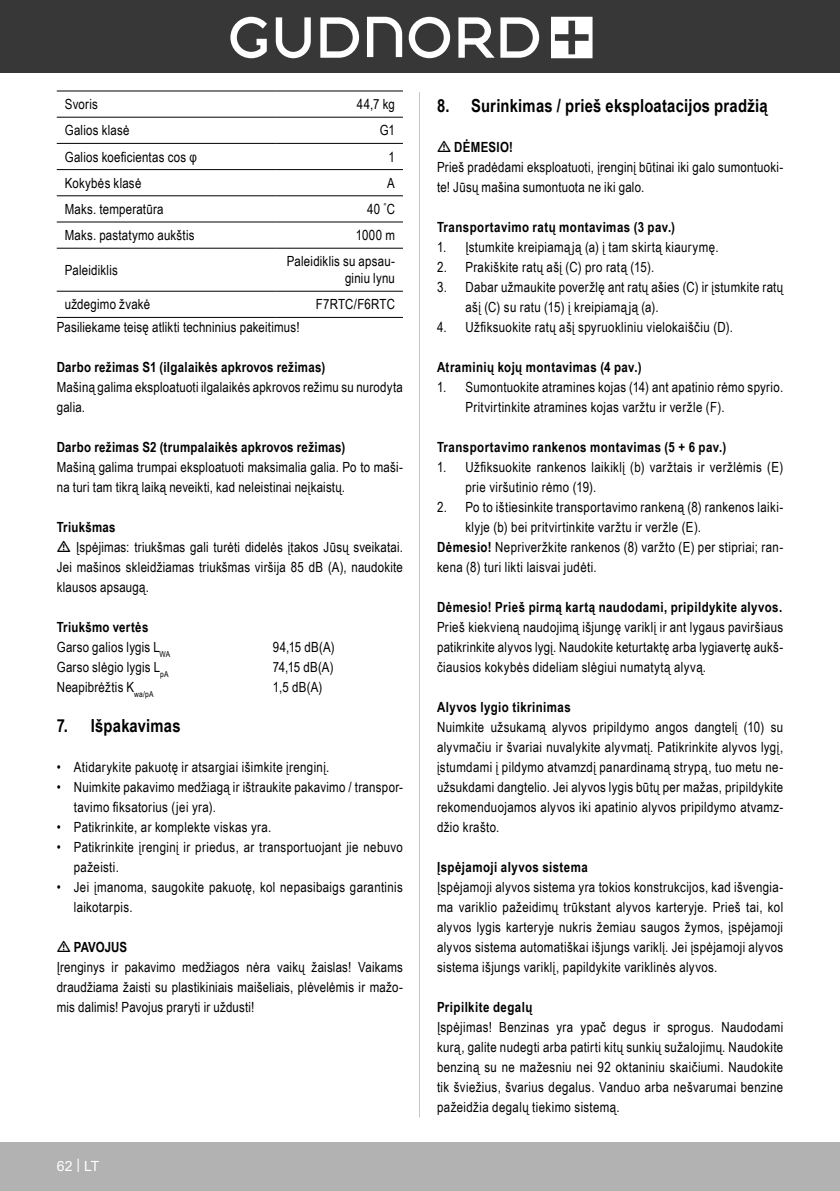
<style>
.page{position:relative;width:840px;height:1191px;background:#fff}
.page>*{position:absolute;margin:0;border:0;box-sizing:border-box;transform-origin:0 0}
.t1{font:700 18px "Arial Narrow";letter-spacing:.015em;color:#000}
.Basiseinstellung{font:14px/20px "Arial Narrow";letter-spacing:.025em;color:#000}
.Grundtext_Bold{font:700 14px "Arial Narrow";letter-spacing:.03em;color:#000}
.Basiseinstellung_Inh{font:14px/16.8px "Arial Narrow";letter-spacing:.015em;color:#000;text-align:right}
.Grundtext_Bold-2{font:14px/20px "Arial Narrow";letter-spacing:.015em;color:#000}
.Grundtext_TT{font:700 14px "Arial Narrow";letter-spacing:.02em;color:#000}
.Grundtext_Bold-3{font:700 14px "Arial Narrow";color:#000}
.t2{font:14px "Arial";color:#fff}
.s1{font-weight:700}
</style>
<div class="page">
<div style="left:0;top:1142px;width:839px;height:49px;background:#b2b2b2"></div>
<div style="left:0;top:0;width:839px;height:72px;background:#373737"></div>
<svg style="left:551px;top:17px;width:41px;height:41px"></svg>
<svg style="left:408px;top:17px;width:42px;height:41px"></svg>
<svg style="left:367px;top:17px;width:35px;height:40px"></svg>
<svg style="left:320px;top:17px;width:39px;height:41px"></svg>
<svg style="left:275px;top:17px;width:35px;height:41px"></svg>
<svg style="left:500px;top:17px;width:39px;height:41px"></svg>
<svg style="left:458px;top:17px;width:36px;height:41px"></svg>
<svg style="left:230px;top:17px;width:37px;height:41px"></svg>
<hr style="left:419px;top:92px;width:1px;height:1025px;background:#c7c7c7">
<svg style="left:57px;top:116px;width:346px;height:201px"></svg>
<hr style="left:57px;top:91px;width:219px;height:1px;background:#000">
<hr style="left:276px;top:91px;width:127px;height:1px;background:#000">
<hr style="left:57px;top:117px;width:219px;height:1px;background:#000">
<hr style="left:276px;top:117px;width:127px;height:1px;background:#000">
<hr style="left:57px;top:143px;width:219px;height:1px;background:#000">
<hr style="left:276px;top:143px;width:127px;height:1px;background:#000">
<hr style="left:57px;top:169px;width:219px;height:1px;background:#000">
<hr style="left:276px;top:169px;width:127px;height:1px;background:#000">
<hr style="left:57px;top:195px;width:219px;height:1px;background:#000">
<hr style="left:276px;top:195px;width:127px;height:1px;background:#000">
<hr style="left:57px;top:222px;width:219px;height:1px;background:#000">
<hr style="left:276px;top:222px;width:127px;height:1px;background:#000">
<hr style="left:57px;top:248px;width:219px;height:1px;background:#000">
<hr style="left:276px;top:248px;width:127px;height:1px;background:#000">
<hr style="left:57px;top:291px;width:219px;height:1px;background:#000">
<hr style="left:276px;top:291px;width:127px;height:1px;background:#000">
<hr style="left:57px;top:317px;width:219px;height:1px;background:#000">
<hr style="left:276px;top:317px;width:127px;height:1px;background:#000">
<p class="Basiseinstellung_Inh" style="left:65px;top:95px;width:35px">Svoris</p>
<p class="Basiseinstellung_Inh" style="left:356px;top:95px;width:40px">44,7 kg</p>
<p class="Basiseinstellung_Inh" style="left:65px;top:121px;width:66px">Galios klasė</p>
<p class="Basiseinstellung_Inh" style="left:379px;top:121px;width:17px">G1</p>
<p class="Basiseinstellung_Inh" style="left:65px;top:148px;width:133px">Galios koeficientas cos φ</p>
<p class="Basiseinstellung_Inh" style="left:388px;top:148px;width:8px">1</p>
<p class="Basiseinstellung_Inh" style="left:65px;top:174px;width:78px">Kokybės klasė</p>
<p class="Basiseinstellung_Inh" style="left:387px;top:174px;width:9px">A</p>
<p class="Basiseinstellung_Inh" style="left:65px;top:200px;width:100px">Maks. temperatūra</p>
<p class="Basiseinstellung_Inh" style="left:367px;top:200px;width:29px">40 <sup>°</sup>C</p>
<p class="Basiseinstellung_Inh" style="left:65px;top:226px;width:131px">Maks. pastatymo aukštis</p>
<p class="Basiseinstellung_Inh" style="left:355px;top:226px;width:41px">1000 m</p>
<p class="Basiseinstellung_Inh" style="left:65px;top:261px;width:55px">Paleidiklis</p>
<p class="Basiseinstellung_Inh" style="left:286px;top:252px;width:110px">Paleidiklis su apsau&shy;giniu lynu</p>
<p class="Basiseinstellung_Inh" style="left:65px;top:295px;width:87px">uždegimo žvakė</p>
<p class="Basiseinstellung_Inh" style="left:316px;top:295px;width:80px">F7RTC/F6RTC</p>
<p class="Basiseinstellung" style="left:57px;top:317px;width:244px">Pasiliekame teisę atlikti techninius pakeitimus!</p>
<p class="Grundtext_Bold" style="left:57px;top:356px;width:270px">Darbo režimas S1 (ilgalaikės apkrovos režimas)</p>
<p class="Basiseinstellung" style="left:57px;top:377px;width:347px">Mašiną galima eksploatuoti ilgalaikės apkrovos režimu su nurodyta galia.</p>
<p class="Grundtext_Bold" style="left:57px;top:436px;width:290px">Darbo režimas S2 (trumpalaikės apkrovos režimas)</p>
<p class="Basiseinstellung" style="left:57px;top:457px;width:347px">Mašiną galima trumpai eksploatuoti maksimalia galia. Po to maši&shy;na turi tam tikrą laiką neveikti, kad neleistinai neįkaistų.</p>
<p class="Grundtext_Bold" style="left:57px;top:516px;width:60px">Triukšmas</p>
<p class="Basiseinstellung" style="left:57px;top:537px;width:347px;text-align:justify;text-indent:19px">Įspėjimas: triukšmas gali turėti didelės įtakos Jūsų sveikatai.<br>Jei mašinos skleidžiamas triukšmas viršija 85 dB (A), naudokite klausos apsaugą.</p>
<p class="Grundtext_Bold" style="left:57px;top:616px;width:93px">Triukšmo vertės</p>
<p class="Basiseinstellung" style="left:57px;top:637px;width:115px">Garso galios lygis L<sub>WA</sub></p>
<p class="Basiseinstellung" style="left:273px;top:637px;width:63px">94,15 dB(A)</p>
<p class="Basiseinstellung" style="left:57px;top:657px;width:113px">Garso slėgio lygis L<sub>pA</sub></p>
<p class="Basiseinstellung" style="left:273px;top:657px;width:62px">74,15 dB(A)</p>
<p class="Basiseinstellung" style="left:57px;top:677px;width:98px">Neapibrėžtis K<sub>wa/pA</sub></p>
<p class="Basiseinstellung" style="left:273px;top:677px;width:51px">1,5 dB(A)</p>
<p class="t1" style="left:57px;top:712px;width:125px">7. Išpakavimas</p>
<p class="Basiseinstellung" style="left:57px;top:757px;width:274px">• Atidarykite pakuotę ir atsargiai išimkite įrenginį.</p>
<p class="Basiseinstellung" style="left:74px;top:777px;width:330px;text-indent:-17px">• Nuimkite pakavimo medžiagą ir ištraukite pakavimo / transpor&shy;tavimo fiksatorius (jei yra).</p>
<p class="Basiseinstellung" style="left:57px;top:817px;width:216px">• Patikrinkite, ar komplekte viskas yra.</p>
<p class="Basiseinstellung" style="left:74px;top:837px;width:330px;text-indent:-17px">• Patikrinkite įrenginį ir priedus, ar transportuojant jie nebuvo pažeisti.</p>
<p class="Basiseinstellung" style="left:74px;top:877px;width:330px;text-indent:-17px">• Jei įmanoma, saugokite pakuotę, kol nepasibaigs garantinis laikotarpis.</p>
<p class="Grundtext_Bold-3" style="left:74px;top:936px;width:55px">PAVOJUS</p>
<p class="Basiseinstellung" style="left:57px;top:957px;width:347px;text-align:justify">Įrenginys ir pakavimo medžiagos nėra vaikų žaislas! Vaikams draudžiama žaisti su plastikiniais maišeliais, plėvelėmis ir mažo&shy;mis dalimis! Pavojus praryti ir uždusti!</p>
<p class="t2" style="left:57px;top:1156px;width:44px">62 | LT</p>
<p class="t1" style="left:437px;top:92px;width:332px">8. Surinkimas / prieš eksploatacijos pradžią</p>
<p class="Grundtext_TT" style="left:454px;top:136px;width:60px">DĖMESIO!</p>
<p class="Grundtext_Bold-2" style="left:437px;top:157px;width:347px">Prieš pradėdami eksploatuoti, įrenginį būtinai iki galo sumontuoki&shy;te! Jūsų mašina sumontuota ne iki galo.</p>
<p class="Grundtext_Bold" style="left:437px;top:216px;width:239px">Transportavimo ratų montavimas (3 pav.)</p>
<p class="Basiseinstellung" style="left:437px;top:237px;width:283px">1. Įstumkite kreipiamąją (a) į tam skirtą kiaurymę.</p>
<p class="Basiseinstellung" style="left:437px;top:257px;width:219px">2. Prakiškite ratų ašį (C) pro ratą (15).</p>
<p class="Basiseinstellung" style="left:465px;top:277px;width:319px;text-indent:-28px">3. Dabar užmaukite poveržlę ant ratų ašies (C) ir įstumkite ratų ašį (C) su ratu (15) į kreipiamąją (a).</p>
<p class="Basiseinstellung" style="left:437px;top:317px;width:297px">4. Užfiksuokite ratų ašį spyruokliniu vielokaiščiu (D).</p>
<p class="Grundtext_Bold" style="left:437px;top:356px;width:206px">Atraminių kojų montavimas (4 pav.)</p>
<p class="Basiseinstellung" style="left:465px;top:377px;width:319px;text-indent:-28px">1. Sumontuokite atramines kojas (14) ant apatinio rėmo spyrio.<br>Pritvirtinkite atramines kojas varžtu ir veržle (F).</p>
<p class="Grundtext_Bold" style="left:437px;top:436px;width:290px">Transportavimo rankenos montavimas (5 + 6 pav.)</p>
<p class="Basiseinstellung" style="left:465px;top:457px;width:319px;text-indent:-28px">1. Užfiksuokite rankenos laikiklį (b) varžtais ir veržlėmis (E) prie viršutinio rėmo (19).</p>
<p class="Basiseinstellung" style="left:465px;top:497px;width:319px;text-indent:-28px">2. Po to ištiesinkite transportavimo rankeną (8) rankenos laiki&shy;klyje (b) bei pritvirtinkite varžtu ir veržle (E).</p>
<p class="Basiseinstellung" style="left:437px;top:537px;width:347px"><span class="s1">Dėmesio!</span> Nepriveržkite rankenos (8) varžto (E) per stipriai; ran&shy;kena (8) turi likti laisvai judėti.</p>
<p class="Grundtext_Bold" style="left:437px;top:596px;width:346px">Dėmesio! Prieš pirmą kartą naudodami, pripildykite alyvos.</p>
<p class="Basiseinstellung" style="left:437px;top:617px;width:347px;text-align:justify">Prieš kiekvieną naudojimą išjungę variklį ir ant lygaus paviršiaus patikrinkite alyvos lygį. Naudokite keturtaktę arba lygiavertę aukš&shy;čiausios kokybės dideliam slėgiui numatytą alyvą.</p>
<p class="Grundtext_Bold" style="left:437px;top:696px;width:135px">Alyvos lygio tikrinimas</p>
<p class="Basiseinstellung" style="left:437px;top:717px;width:347px;text-align:justify">Nuimkite užsukamą alyvos pripildymo angos dangtelį (10) su alyvmačiu ir švariai nuvalykite alyvmatį. Patikrinkite alyvos lygį, įstumdami į pildymo atvamzdį panardinamą strypą, tuo metu ne&shy;užsukdami dangtelio. Jei alyvos lygis būtų per mažas, pripildykite rekomenduojamos alyvos iki apatinio alyvos pripildymo atvamz&shy;džio krašto.</p>
<p class="Grundtext_Bold" style="left:437px;top:856px;width:152px">Įspėjamoji alyvos sistema</p>
<p class="Basiseinstellung" style="left:437px;top:877px;width:347px;text-align:justify">Įspėjamoji alyvos sistema yra tokios konstrukcijos, kad išvengia&shy;ma variklio pažeidimų trūkstant alyvos karteryje. Prieš tai, kol alyvos lygis karteryje nukris žemiau saugos žymos, įspėjamoji alyvos sistema automatiškai išjungs variklį. Jei įspėjamoji alyvos sistema išjungs variklį, papildykite variklinės alyvos.</p>
<p class="Grundtext_Bold" style="left:437px;top:996px;width:97px">Pripilkite degalų</p>
<p class="Basiseinstellung" style="left:437px;top:1017px;width:347px;text-align:justify">Įspėjimas! Benzinas yra ypač degus ir sprogus. Naudodami kurą, galite nudegti arba patirti kitų sunkių sužalojimų. Naudokite benziną su ne mažesniu nei 92 oktaniniu skaičiumi. Naudokite tik šviežius, švarius degalus. Vanduo arba nešvarumai benzine pažeidžia degalų tiekimo sistemą.</p>
</div>
